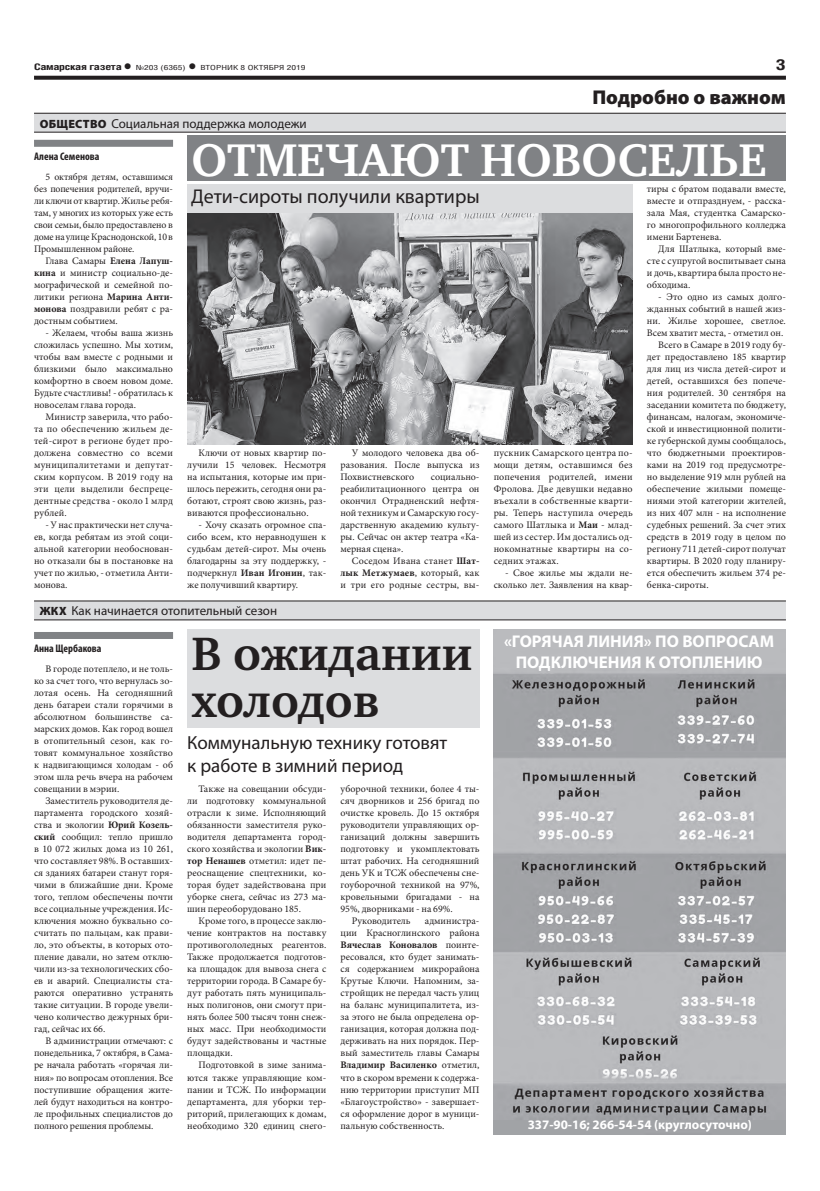
<style>
.page{position:relative;width:820px;height:1191px;background:#fff}
.page>*{position:absolute;margin:0;border:0;box-sizing:border-box;transform-origin:0 0}
.заголовок{font:700 48px/47px "Charter C";color:#231f20}
.заголовок-2{font:700 47px "Charter C";color:#fff}
.подзаголовок{font:20px "Myriad Pro";color:#231f20}
.рубрика{font:900 20px "Myriad Pro";color:#231f20}
.подзаголовок-2{font:19px/22.8px "Myriad Pro";color:#231f20}
.кинотеатры{font:700 17px/21px "Myriad Pro";color:#fff;text-align:center}
.t1{font:700 15px "Helios Cond";color:#231f20;scale:1.4 1}
.надзаголовок{font:13px "Myriad Pro";color:#231f20}
.кинотеатры-2{font:700 13px "Myriad Pro";color:#fff}
.автор_чб{font:700 condensed 11px "Myriad Pro";color:#231f20}
.ОСНОВНОЙ{font:10px/12px "Minion Pro";color:#231f20;text-align:justify}
.t2{font:700 9px "Helios Cond";letter-spacing:-.02em;color:#231f20;scale:1.4 1}
.t3{font:7px "Helios Cond";color:#231f20;scale:1.4 1}
.s1{font-size:16px}
.s2{font-weight:700;font-size:16px}
.s3{font-weight:900;font-size:12px}
.s4{font-weight:700}
</style>
<div class="page">
<svg style="left:34px;top:76px;width:751px;height:4px;background:#322f2f"></svg>
<div style="left:34px;top:113px;width:751px;height:19px;background:#dcdddf"></div>
<hr style="left:34px;top:113px;width:751px;height:1px;background:#231f20">
<hr style="left:34px;top:132px;width:751px;height:1px;background:#231f20">
<div style="left:34px;top:601px;width:751px;height:19px;background:#dcdddf"></div>
<hr style="left:34px;top:600px;width:751px;height:1px;background:#231f20">
<hr style="left:34px;top:619px;width:751px;height:1px;background:#231f20">
<div style="left:34px;top:140px;width:139px;height:7px;background:#808285"></div>
<div style="left:34px;top:632px;width:139px;height:7px;background:#808285"></div>
<img style="left:187px;top:213px;width:445px;height:231px">
<div style="left:187px;top:136px;width:598px;height:45px;background:#808285"></div>
<div style="left:187px;top:184px;width:445px;height:29px;background:#dcdddf"></div>
<div style="left:187px;top:629px;width:292px;height:98px;background:#dcdddf"></div>
<img style="left:493px;top:629px;width:292px;height:505px">
<p class="t2" style="left:34px;top:61px;width:71px">Самарская газета<span class="s1">•</span></p>
<p class="t3" style="left:136px;top:63px;width:123px">№203 (6365) <span class="s2">•</span> ВТОРНИК 8 ОКТЯБРЯ 2019</p>
<p class="t1" style="left:775px;top:55px;width:9px">3</p>
<p class="рубрика" style="left:592px;top:85px;width:195px">Подробно о важном</p>
<p class="надзаголовок" style="left:40px;top:115px;width:268px"><span class="s3">ОБЩЕСТВО</span> Социальная поддержка молодежи</p>
<p class="автор_чб" style="left:34px;top:150px;width:67px">Алена Семенова</p>
<p class="ОСНОВНОЙ" style="left:34px;top:171px;width:140px;text-indent:11px">5 октября детям, оставшимся без попечения родителей, вручи&shy;ли ключи от квартир. Жилье ребя&shy;там, у многих из которых уже есть свои семьи, было предоставлено в доме на улице Краснодонской, 10 в Промышленном районе.</p>
<p class="ОСНОВНОЙ" style="left:34px;top:255px;width:140px;text-indent:11px">Глава Самары <span class="s4">Елена Лапуш&shy;кина</span> и министр социально-де&shy;мографической и семейной по&shy;литики региона <span class="s4">Марина Анти&shy;монова</span> поздравили ребят с ра&shy;достным событием.</p>
<p class="ОСНОВНОЙ" style="left:34px;top:327px;width:140px;text-indent:11px">- Желаем, чтобы ваша жизнь сложилась успешно. Мы хотим, чтобы вам вместе с родными и близкими было максимально комфортно в своем новом доме.<br>Будьте счастливы! - обратилась к новоселам глава города.</p>
<p class="ОСНОВНОЙ" style="left:34px;top:411px;width:140px;text-indent:11px">Министр заверила, что рабо&shy;та по обеспечению жильем де&shy;тей-сирот в регионе будет про&shy;должена совместно со всеми муниципалитетами и депутат&shy;ским корпусом. В 2019 году на эти цели выделили беспреце&shy;дентные средства - около 1 млрд рублей.</p>
<p class="ОСНОВНОЙ" style="left:34px;top:519px;width:140px;text-indent:11px">- У нас практически нет случа&shy;ев, когда ребятам из этой соци&shy;альной категории необоснован&shy;но отказали бы в постановке на учет по жилью, - отметила Анти&shy;монова.</p>
<p class="заголовок-2" style="left:191px;top:134px;width:576px">ОТМЕЧАЮТ НОВОСЕЛЬЕ</p>
<p class="подзаголовок" style="left:191px;top:184px;width:290px">Дети-сироты получили квартиры</p>
<p class="ОСНОВНОЙ" style="left:646px;top:183px;width:140px">тиры с братом подавали вместе, вместе и отпразднуем, - расска&shy;зала Мая, студентка Самарско&shy;го многопрофильного колледжа имени Бартенева.</p>
<p class="ОСНОВНОЙ" style="left:646px;top:243px;width:140px;text-indent:11px">Для Шатлыка, который вме&shy;сте с супругой воспитывает сына и дочь, квартира была просто не&shy;обходима.</p>
<p class="ОСНОВНОЙ" style="left:646px;top:291px;width:140px;text-indent:11px">- Это одно из самых долго&shy;жданных событий в нашей жиз&shy;ни. Жилье хорошее, светлое.<br>Всем хватит места, - отметил он.</p>
<p class="ОСНОВНОЙ" style="left:646px;top:339px;width:140px;text-indent:11px">Всего в Самаре в 2019 году бу&shy;дет предоставлено 185 квартир для лиц из числа детей-сирот и детей, оставшихся без попече&shy;ния родителей. 30 сентября на заседании комитета по бюджету, финансам, налогам, экономиче&shy;ской и инвестиционной полити&shy;ке губернской думы сообщалось, что бюджетными проектиров&shy;ками на 2019 год предусмотре&shy;но выделение 919 млн рублей на обеспечение жилыми помеще&shy;ниями этой категории жителей, из них 407 млн - на исполнение судебных решений. За счет этих средств в 2019 году в целом по региону 711 детей-сирот получат квартиры. В 2020 году планиру&shy;ется обеспечить жильем 374 ре&shy;бенка-сироты.</p>
<p class="ОСНОВНОЙ" style="left:340px;top:447px;width:140px;text-indent:11px">У молодого человека два об&shy;разования. После выпуска из Похвистневского</p>
<p class="ОСНОВНОЙ" style="left:187px;top:447px;width:140px;text-indent:11px">Ключи от новых квартир по&shy;лучили 15 человек. Несмотря на испытания, которые им при&shy;шлось пережить, сегодня они ра&shy;ботают, строят свою жизнь, раз&shy;виваются профессионально.</p>
<p class="ОСНОВНОЙ" style="left:187px;top:519px;width:140px;text-indent:11px">- Хочу сказать огромное спа&shy;сибо всем, кто неравнодушен к судьбам детей-сирот. Мы очень благодарны за эту поддержку, - подчеркнул <span class="s4">Иван Игонин</span>, так&shy;же получивший квартиру.</p>
<p class="ОСНОВНОЙ" style="left:493px;top:447px;width:140px">пускник Самарского центра по&shy;мощи детям, оставшимся без попечения родителей, имени Фролова. Две девушки недавно въехали в собственные кварти&shy;ры. Теперь наступила очередь самого Шатлыка и <span class="s4">Маи</span> - млад&shy;шей из сестер. Им достались од&shy;нокомнатные квартиры на со&shy;седних этажах.</p>
<p class="ОСНОВНОЙ" style="left:493px;top:567px;width:140px;text-align:right">- Свое жилье мы ждали не&shy;сколько лет. Заявления на квар-</p>
<p class="ОСНОВНОЙ" style="left:340px;top:471px;width:140px;text-indent:90px">социально&shy;реабилитационного центра он окончил Отрадненский нефтя&shy;ной техникум и Самарскую госу&shy;дарственную академию культу&shy;ры. Сейчас он актер театра «Ка&shy;мерная сцена».</p>
<p class="ОСНОВНОЙ" style="left:340px;top:555px;width:140px;text-indent:11px">Соседом Ивана станет <span class="s4">Шат&shy;лык Метжумаев</span>, который, как и три его родные сестры, вы-</p>
<p class="надзаголовок" style="left:40px;top:603px;width:239px"><span class="s3">ЖКХ</span> Как начинается отопительный сезон</p>
<p class="автор_чб" style="left:34px;top:642px;width:69px">Анна Щербакова</p>
<p class="ОСНОВНОЙ" style="left:34px;top:663px;width:140px;text-indent:11px">В городе потеплело, и не толь&shy;ко за счет того, что вернулась зо&shy;лотая осень. На сегодняшний день батареи стали горячими в абсолютном большинстве са&shy;марских домов. Как город вошел в отопительный сезон, как го&shy;товят коммунальное хозяйство к надвигающимся холодам - об этом шла речь вчера на рабочем совещании в мэрии.</p>
<p class="ОСНОВНОЙ" style="left:34px;top:795px;width:140px;text-indent:11px">Заместитель руководителя де&shy;партамента городского хозяй&shy;ства и экологии <span class="s4">Юрий Козель&shy;ский</span> сообщил: тепло пришло в 10 072 жилых дома из 10 261, что составляет 98%. В оставших&shy;ся зданиях батареи станут горя&shy;чими в ближайшие дни. Кроме того, теплом обеспечены почти все социальные учреждения. Ис&shy;ключения можно буквально со&shy;считать по пальцам, как прави&shy;ло, это объекты, в которых ото&shy;пление давали, но затем отклю&shy;чили из-за технологических сбо&shy;ев и аварий. Специалисты ста&shy;раются оперативно устранять такие ситуации. В городе увели&shy;чено количество дежурных бри&shy;гад, сейчас их 66.</p>
<p class="ОСНОВНОЙ" style="left:34px;top:1035px;width:140px;text-indent:11px">В администрации отмечают: с понедельника, 7 октября, в Сама&shy;ре начала работать «горячая ли&shy;ния» по вопросам отопления. Все поступившие обращения жите&shy;лей будут находиться на контро&shy;ле профильных специалистов до полного решения проблемы.</p>
<p class="заголовок" style="left:191px;top:631px;width:282px">В ожидании холодов</p>
<p class="подзаголовок-2" style="left:187px;top:730px;width:261px">Коммунальную технику готовят к работе в зимний период</p>
<p class="ОСНОВНОЙ" style="left:187px;top:783px;width:140px;text-indent:11px">Также на совещании обсуди&shy;ли подготовку коммунальной отрасли к зиме. Исполняющий обязанности заместителя руко&shy;водителя департамента город&shy;ского хозяйства и экологии <span class="s4">Вик&shy;тор Ненашев</span> отметил: идет пе&shy;реоснащение спецтехники, ко&shy;торая будет задействована при уборке снега, сейчас из 273 ма&shy;шин переоборудовано 185.</p>
<p class="ОСНОВНОЙ" style="left:187px;top:915px;width:140px;text-indent:11px">Кроме того, в процессе заклю&shy;чение контрактов на поставку противогололедных реагентов.<br>Также продолжается подготов&shy;ка площадок для вывоза снега с территории города. В Самаре бу&shy;дут работать пять муниципаль&shy;ных полигонов, они смогут при&shy;нять более 500 тысяч тонн снеж&shy;ных масс. При необходимости будут задействованы и частные площадки.</p>
<p class="ОСНОВНОЙ" style="left:187px;top:1059px;width:140px;text-indent:11px">Подготовкой в зиме занима&shy;ются также управляющие ком&shy;пании и ТСЖ. По информации департамента, для уборки тер&shy;риторий, прилегающих к домам, необходимо 320 единиц снего-</p>
<p class="ОСНОВНОЙ" style="left:340px;top:783px;width:140px">уборочной техники, более 4 ты&shy;сяч дворников и 256 бригад по очистке кровель. До 15 октября руководители управляющих ор&shy;ганизаций должны завершить подготовку и укомплектовать штат рабочих. На сегодняшний день УК и ТСЖ обеспечены сне&shy;гоуборочной техникой на 97%, кровельными бригадами - на 95%, дворниками - на 69%.</p>
<p class="ОСНОВНОЙ" style="left:351px;top:915px;width:60px">Руководитель</p>
<p class="ОСНОВНОЙ" style="left:340px;top:915px;width:140px;text-indent:84px">администра&shy;ции Красноглинского района <span class="s4">Вячеслав Коновалов</span> поинте&shy;ресовался, кто будет занимать&shy;ся содержанием микрорайона Крутые Ключи. Напомним, за&shy;стройщик не передал часть улиц на баланс муниципалитета, из&shy;за этого не была определена ор&shy;ганизация, которая должна под&shy;держивать на них порядок. Пер&shy;вый заместитель главы Самары <span class="s4">Владимир Василенко</span> отметил, что в скором времени к содержа&shy;нию территории приступит МП «Благоустройство» - завершает&shy;ся оформление дорог в муници&shy;пальную собственность.</p>
<p class="кинотеатры" style="left:504px;top:630px;width:271px">«ГОРЯЧАЯ ЛИНИЯ» ПО ВОПРОСАМ<br>ПОДКЛЮЧЕНИЯ К ОТОПЛЕНИЮ</p>
<p class="кинотеатры-2" style="left:527px;top:1116px;width:226px">337-90-16; 266-54-54 (круглосуточно)</p>
</div>
